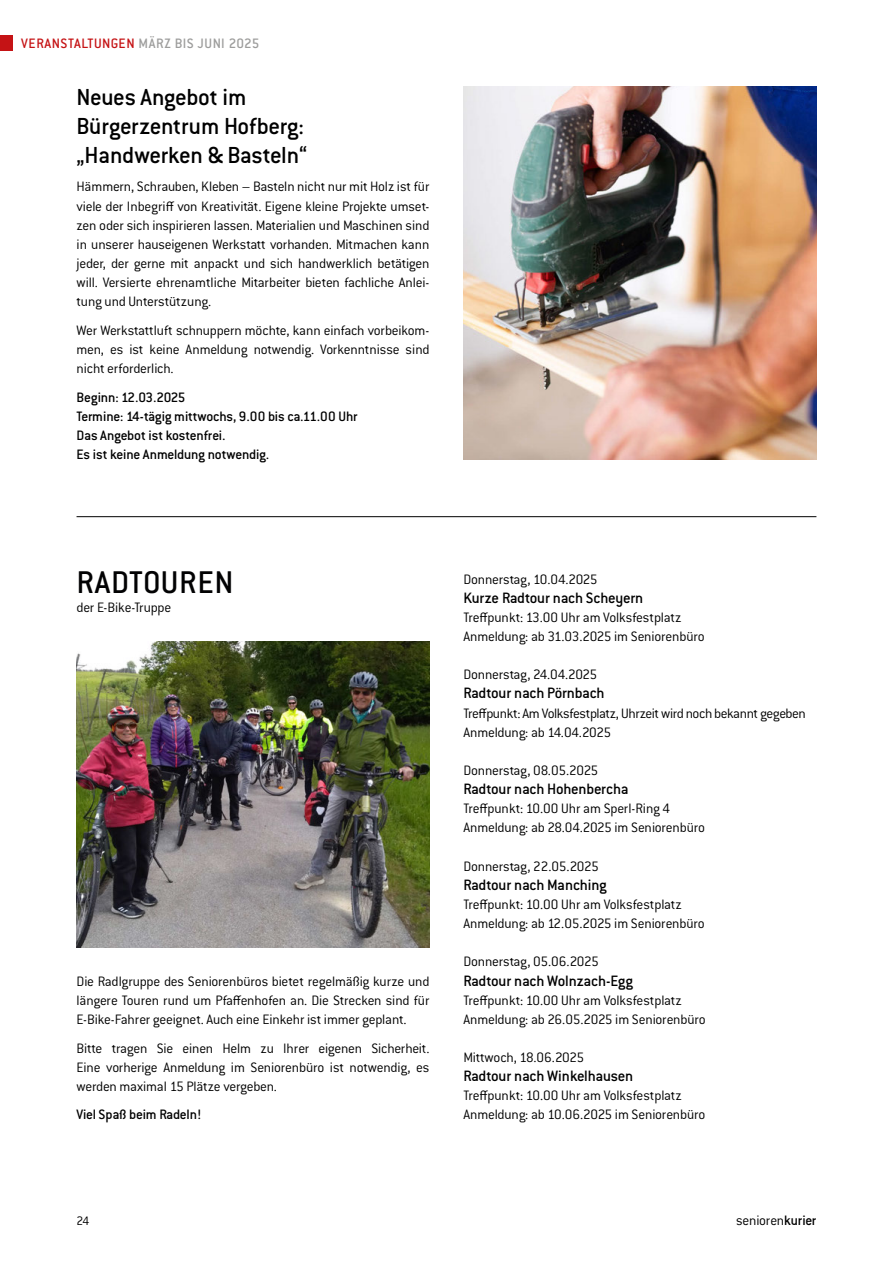
<style>
.page{position:relative;width:893px;height:1263px;background:#fff}
.page>*{position:absolute;margin:0;border:0;box-sizing:border-box;transform-origin:0 0}
.Fließtext{font:500 34.5px "Conduit ITC Pro";letter-spacing:.02em;color:#020203}
.Veranstaltungen_Titel{font:500 25.5px/28.7px "Conduit ITC Pro";letter-spacing:-.015em;color:#000}
.Veranstaltungen_Wanderungen{font:500 16.5px "Conduit ITC Pro";letter-spacing:-.015em;color:#000}
.Veranstaltungen_Fließtext{font:300 15px/19.2px "Conduit ITC Pro";letter-spacing:-.015em;color:#000;text-align:justify}
.Fließtext-2{font:300 15px/19.2px "Conduit ITC Pro";letter-spacing:-.015em;color:#000;text-align:justify}
.Veranstaltungen_Fließtext_bold{font:500 15px "Conduit ITC Pro";letter-spacing:-.015em;color:#000}
.Veranstaltungen_Fließtext-2{font:300 15px "Conduit ITC Pro";letter-spacing:-.035em;color:#000}
.Kapitelmarkierung{font:500 15px "Conduit ITC Pro";letter-spacing:.04em;color:#c51315}
.Fließtext-3{font:500 15px "Conduit ITC Pro";letter-spacing:-.015em;color:#000}
.t1{font:300 13.5px "Conduit ITC Pro";color:#000}
.s1{color:#9d9d9c}
.s2{font-weight:500}
</style>
<div class="page">
<div style="left:0;top:35px;width:13px;height:16px;background:#c51315"></div>
<img style="left:77px;top:641px;width:352px;height:306px">
<img style="left:463px;top:86px;width:353px;height:373px">
<hr style="left:77px;top:516px;width:739px;height:1px;background:#000">
<p class="Kapitelmarkierung" style="left:21px;top:35px;width:240px">VERANSTALTUNGEN <span class="s1">MÄRZ BIS JUNI 2025</span></p>
<p class="Veranstaltungen_Titel" style="left:77px;top:83px;width:232px">Neues Angebot im<br>Bürgerzentrum Hofberg: „Handwerken &amp; Basteln“</p>
<p class="Veranstaltungen_Fließtext" style="left:77px;top:177px;width:354px">Hämmern, Schrauben, Kleben – Basteln nicht nur mit Holz ist für viele der Inbegriff von Kreativität. Eigene kleine Projekte umset&shy;zen oder sich inspirieren lassen. Materialien und Maschinen sind in unserer hauseigenen Werkstatt vorhanden. Mitmachen kann jeder, der gerne mit anpackt und sich handwerklich betätigen will. Versierte ehrenamtliche Mitarbeiter bieten fachliche Anlei&shy;tung und Unterstützung.</p>
<p class="Veranstaltungen_Fließtext" style="left:77px;top:321px;width:354px">Wer Werkstattluft schnuppern möchte, kann einfach vorbeikom&shy;men, es ist keine Anmeldung notwendig. Vorkenntnisse sind nicht erforderlich.</p>
<p class="Veranstaltungen_Fließtext_bold" style="left:77px;top:389px;width:110px">Beginn: 12.03.2025</p>
<p class="Veranstaltungen_Fließtext_bold" style="left:77px;top:408px;width:283px">Termine: 14-tägig mittwochs, 9.00 bis ca.11.00 Uhr</p>
<p class="Veranstaltungen_Fließtext_bold" style="left:77px;top:427px;width:150px">Das Angebot ist kostenfrei.</p>
<p class="Veranstaltungen_Fließtext_bold" style="left:77px;top:446px;width:194px">Es ist keine Anmeldung notwendig.</p>
<p class="Fließtext" style="left:77px;top:563px;width:159px">RADTOUREN</p>
<p class="Veranstaltungen_Fließtext" style="left:77px;top:598px;width:96px">der E-Bike-Truppe</p>
<p class="Fließtext-2" style="left:77px;top:971px;width:354px">Die Radlgruppe des Seniorenbüros bietet regelmäßig kurze und längere Touren rund um Pfaffenhofen an. Die Strecken sind für E-Bike-Fahrer geeignet. Auch eine Einkehr ist immer geplant.</p>
<p class="Fließtext-2" style="left:77px;top:1038px;width:354px">Bitte tragen Sie einen Helm zu Ihrer eigenen Sicherheit.<br>Eine vorherige Anmeldung im Seniorenbüro ist notwendig, es werden maximal 15 Plätze vergeben.</p>
<p class="Fließtext-3" style="left:77px;top:1106px;width:127px">Viel Spaß beim Radeln!</p>
<p class="Veranstaltungen_Fließtext" style="left:463px;top:569px;width:135px">Donnerstag, 10.04.2025</p>
<p class="Veranstaltungen_Wanderungen" style="left:463px;top:588px;width:181px">Kurze Radtour nach Scheyern</p>
<p class="Veranstaltungen_Fließtext" style="left:463px;top:608px;width:219px">Treffpunkt: 13.00 Uhr am Volksfestplatz</p>
<p class="Veranstaltungen_Fließtext" style="left:463px;top:627px;width:243px">Anmeldung: ab 31.03.2025 im Seniorenbüro</p>
<p class="Veranstaltungen_Fließtext" style="left:463px;top:665px;width:135px">Donnerstag, 24.04.2025</p>
<p class="Veranstaltungen_Wanderungen" style="left:463px;top:684px;width:143px">Radtour nach Pörnbach</p>
<p class="Veranstaltungen_Fließtext-2" style="left:463px;top:705px;width:344px">Treffpunkt: Am Volksfestplatz, Uhrzeit wird noch bekannt gegeben</p>
<p class="Veranstaltungen_Fließtext" style="left:463px;top:723px;width:149px">Anmeldung: ab 14.04.2025</p>
<p class="Veranstaltungen_Fließtext" style="left:463px;top:761px;width:136px">Donnerstag, 08.05.2025</p>
<p class="Veranstaltungen_Wanderungen" style="left:463px;top:780px;width:166px">Radtour nach Hohenbercha</p>
<p class="Veranstaltungen_Fließtext" style="left:463px;top:799px;width:208px">Treffpunkt: 10.00 Uhr am Sperl-Ring 4</p>
<p class="Veranstaltungen_Fließtext" style="left:463px;top:818px;width:243px">Anmeldung: ab 28.04.2025 im Seniorenbüro</p>
<p class="Veranstaltungen_Fließtext" style="left:463px;top:856px;width:137px">Donnerstag, 22.05.2025</p>
<p class="Veranstaltungen_Wanderungen" style="left:463px;top:875px;width:145px">Radtour nach Manching</p>
<p class="Veranstaltungen_Fließtext" style="left:463px;top:895px;width:220px">Treffpunkt: 10.00 Uhr am Volksfestplatz</p>
<p class="Veranstaltungen_Fließtext" style="left:463px;top:914px;width:243px">Anmeldung: ab 12.05.2025 im Seniorenbüro</p>
<p class="Veranstaltungen_Fließtext" style="left:463px;top:952px;width:137px">Donnerstag, 05.06.2025</p>
<p class="Veranstaltungen_Wanderungen" style="left:463px;top:971px;width:171px">Radtour nach Wolnzach-Egg</p>
<p class="Veranstaltungen_Fließtext" style="left:463px;top:990px;width:220px">Treffpunkt: 10.00 Uhr am Volksfestplatz</p>
<p class="Veranstaltungen_Fließtext" style="left:463px;top:1010px;width:244px">Anmeldung: ab 26.05.2025 im Seniorenbüro</p>
<p class="Veranstaltungen_Fließtext" style="left:463px;top:1048px;width:122px">Mittwoch, 18.06.2025</p>
<p class="Veranstaltungen_Wanderungen" style="left:463px;top:1067px;width:171px">Radtour nach Winkelhausen</p>
<p class="Veranstaltungen_Fließtext" style="left:463px;top:1086px;width:220px">Treffpunkt: 10.00 Uhr am Volksfestplatz</p>
<p class="Veranstaltungen_Fließtext" style="left:463px;top:1105px;width:243px">Anmeldung: ab 10.06.2025 im Seniorenbüro</p>
<p class="t1" style="left:77px;top:1213px;width:14px">24</p>
<p class="Veranstaltungen_Fließtext" style="left:736px;top:1211px;width:82px">senioren<span class="s2">kurier</span></p>
</div>
